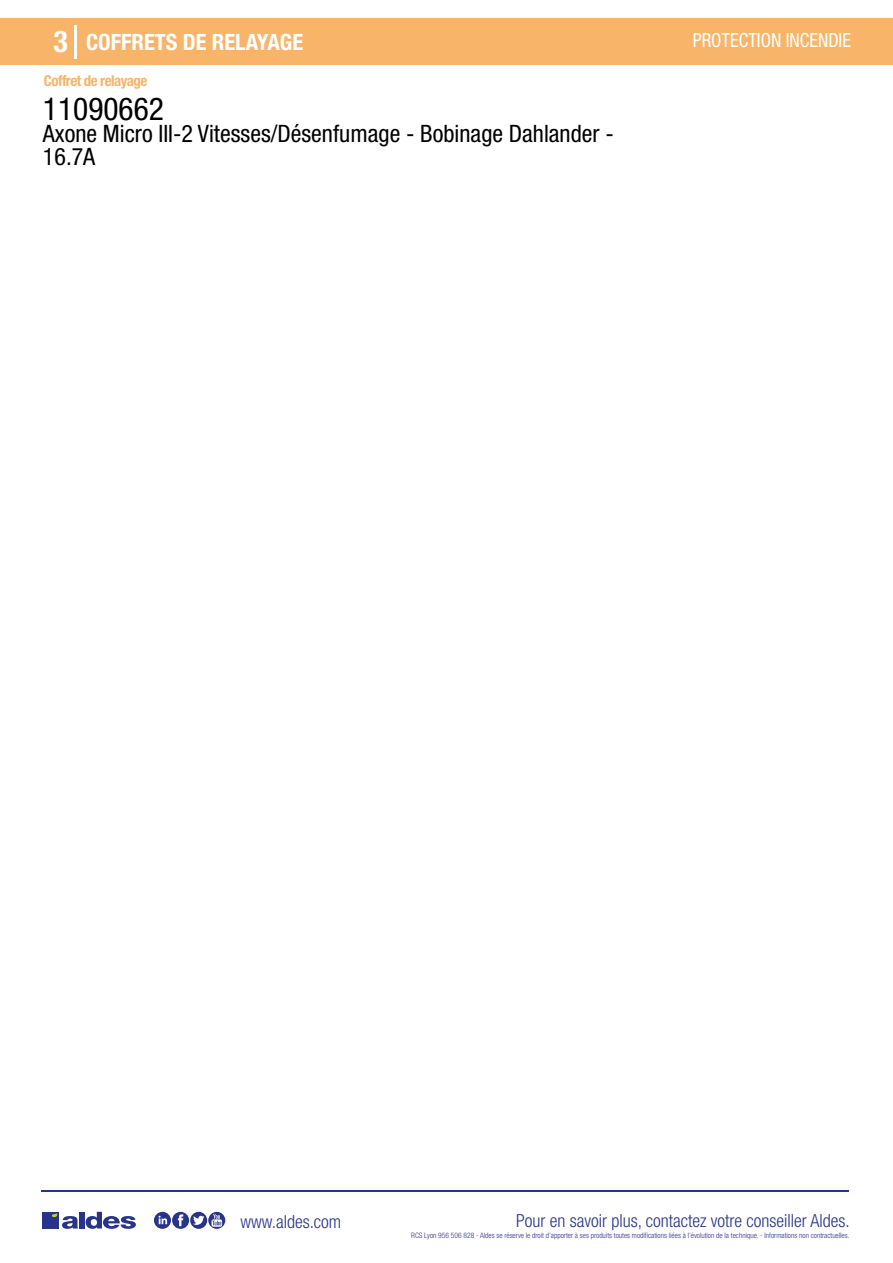
<style>
.page{position:relative;width:893px;height:1263px;background:#fff}
.page>*{position:absolute;margin:0;border:0;box-sizing:border-box;transform-origin:0 0}
.t1{font:condensed 31.5px "Helvetica Neue LT Std";color:#000}
.t2{font:700 condensed 30px "Helvetica Neue LT Std";color:#fff}
.t3{font:condensed 24px/22.5px "Helvetica Neue LT Std";color:#000}
.t4{font:700 condensed 22.5px "Helvetica Neue LT Std";color:#fff}
.t5{font:condensed 19.5px "Helvetica Neue LT Std";color:#fff;scale:.95 1}
.t6{font:300 condensed 18px "Helvetica Neue";color:#28348b}
.t7{font:700 condensed 15px "Helvetica Neue LT Std";letter-spacing:-.035em;color:#f8b469}
.t8{font:300 condensed 7.5px "Helvetica Neue";color:#28348b}
</style>
<div class="page">
<div style="left:0;top:18px;width:893px;height:46px;background:#f8b469"></div>
<hr style="left:74px;top:25px;width:2px;height:33px;background:#fff">
<hr style="left:41px;top:1190px;width:808px;height:1px;background:#28348b">
<svg style="left:154px;top:1212px;width:71px;height:17px"></svg>
<div style="left:42px;top:1212px;width:17px;height:16px;background:#28348b"></div>
<div style="left:79px;top:1212px;width:5px;height:16px;background:#28348b"></div>
<svg style="left:86px;top:1212px;width:50px;height:17px"></svg>
<svg style="left:52px;top:1213px;width:26px;height:16px"></svg>
<h2 class="t2" style="left:54px;top:24px;width:16px">3</h2>
<h3 class="t4" style="left:86px;top:28px;width:219px">COFFRETS DE RELAYAGE</h3>
<h3 class="t5" style="left:693px;top:29px;width:168px">PROTECTION INCENDIE</h3>
<h3 class="t7" style="left:44px;top:71px;width:105px">Coffret de relayage</h3>
<h1 class="t1" style="left:43px;top:91px;width:122px">11090662</h1>
<h3 class="t3" style="left:43px;top:123px;width:572px">Axone Micro III-2 Vitesses/Désenfumage - Bobinage Dahlander -<br>16.7A</h3>
<h3 class="t6" style="left:240px;top:1211px;width:102px">www.aldes.com</h3>
<h3 class="t6" style="left:516px;top:1211px;width:335px">Pour en savoir plus, contactez votre conseiller Aldes.</h3>
<p class="t8" style="left:411px;top:1230px;width:440px">RCS Lyon 956 506 828 - Aldes se réserve le droit d’apporter à ses produits toutes modifications liées à l’évolution de la technique. - Informations non contractuelles.</p>
</div>
